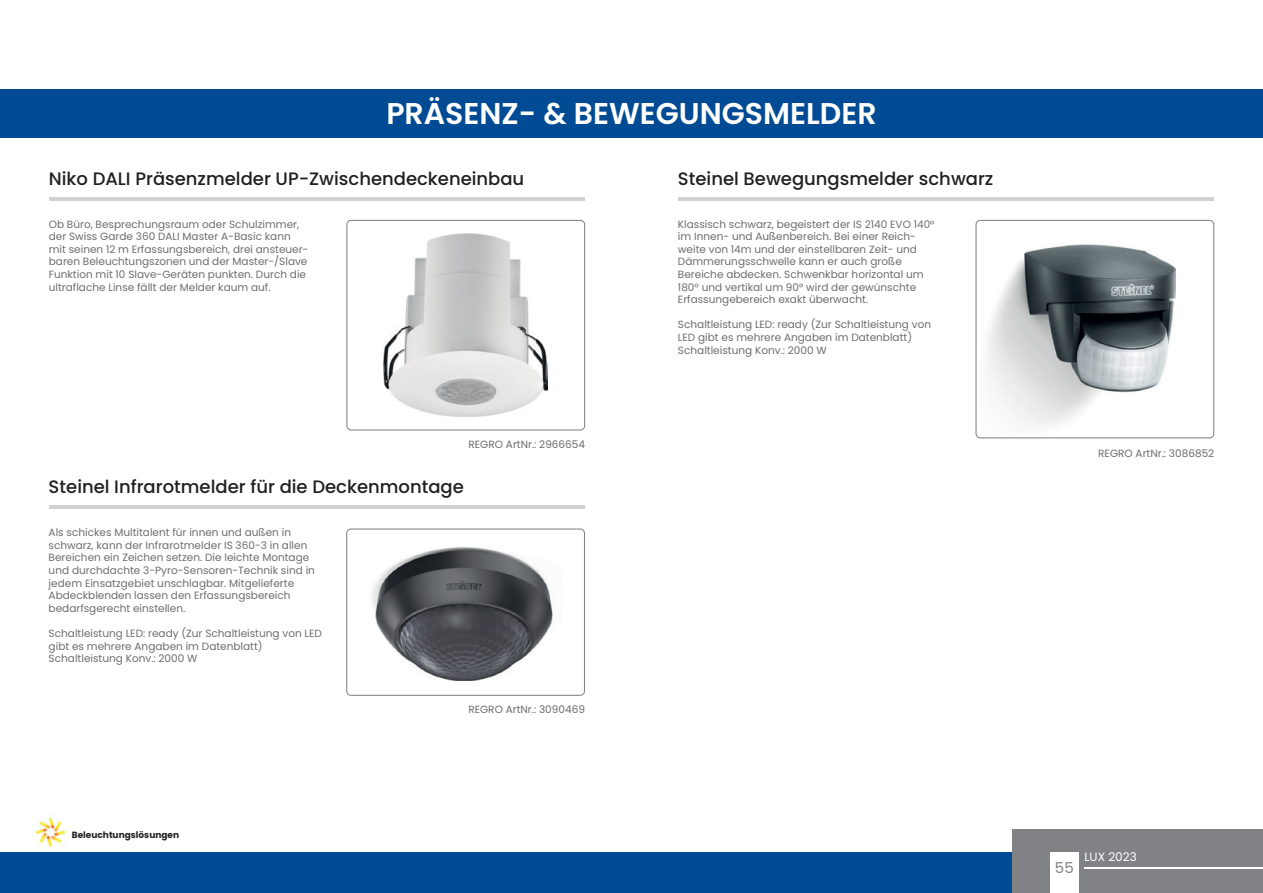
<style>
.page{position:relative;width:1263px;height:893px;background:#fff}
.page>*{position:absolute;margin:0;border:0;box-sizing:border-box;transform-origin:0 0}
.t1{font:600 30px "Poppins";color:#fff}
.t2{font:500 18px "Poppins";color:#231f20}
.t3{font:15px "Poppins";color:#808285}
.t4{font:12px "Poppins";color:#fff}
.t5{font:10.5px/12.6px "Poppins";color:#6c6d70}
.t6{font:700 9px "Poppins";color:#231f20}
</style>
<div class="page">
<div style="left:0;top:853px;width:1263px;height:40px;background:#014b94"></div>
<div style="left:1012px;top:829px;width:251px;height:64px;background:#808285"></div>
<hr style="left:1084px;top:867px;width:179px;height:2px;background:#fff">
<div style="left:1050px;top:853px;width:28px;height:40px;background:#fff"></div>
<img style="left:35px;top:817px;width:31px;height:30px">
<div style="left:0;top:89px;width:1263px;height:49px;background:#014b94"></div>
<hr style="left:50px;top:197px;width:535px;height:4px;background:#d1d2d4">
<svg style="left:346px;top:220px;width:239px;height:211px"></svg>
<hr style="left:49px;top:506px;width:536px;height:3px;background:#d1d2d4">
<svg style="left:346px;top:528px;width:239px;height:168px"></svg>
<hr style="left:679px;top:197px;width:535px;height:4px;background:#d1d2d4">
<svg style="left:975px;top:220px;width:239px;height:218px"></svg>
<img style="left:383px;top:234px;width:165px;height:182px">
<img style="left:979px;top:243px;width:196px;height:192px">
<img style="left:370px;top:546px;width:191px;height:134px">
<h1 class="t1" style="left:386px;top:96px;width:492px">PRÄSENZ- &amp; BEWEGUNGSMELDER</h1>
<h2 class="t2" style="left:49px;top:168px;width:477px">Niko DALI Präsenzmelder UP-Zwischendeckeneinbau</h2>
<p class="t5" style="left:49px;top:218px;width:261px">Ob Büro, Besprechungsraum oder Schulzimmer, der Swiss Garde 360 DALI Master A-Basic kann mit seinen 12 m Erfassungsbereich, drei ansteuer&shy;baren Beleuchtungszonen und der Master-/Slave Funktion mit 10 Slave-Geräten punkten. Durch die ultraflache Linse fällt der Melder kaum auf.</p>
<p class="t5" style="left:468px;top:438px;width:118px">REGRO ArtNr.: 2966654</p>
<h2 class="t2" style="left:49px;top:477px;width:417px">Steinel Infrarotmelder für die Deckenmontage</h2>
<p class="t5" style="left:49px;top:526px;width:268px">Als schickes Multitalent für innen und außen in schwarz, kann der Infrarotmelder IS 360-3 in allen Bereichen ein Zeichen setzen. Die leichte Montage und durchdachte 3-Pyro-Sensoren-Technik sind in jedem Einsatzgebiet unschlagbar. Mitgelieferte Abdeckblenden lassen den Erfassungsbereich bedarfsgerecht einstellen.</p>
<p class="t5" style="left:49px;top:627px;width:275px">Schaltleistung LED: ready (Zur Schaltleistung von LED gibt es mehrere Angaben im Datenblatt)<br>Schaltleistung Konv.: 2000 W</p>
<p class="t6" style="left:72px;top:830px;width:109px">Beleuchtungslösungen</p>
<p class="t5" style="left:468px;top:704px;width:118px">REGRO ArtNr.: 3090469</p>
<h2 class="t2" style="left:678px;top:168px;width:317px">Steinel Bewegungsmelder schwarz</h2>
<p class="t5" style="left:678px;top:218px;width:258px">Klassisch schwarz, begeistert der IS 2140 EVO 140° im Innen- und Außenbereich. Bei einer Reich&shy;weite von 14m und der einstellbaren Zeit- und Dämmerungsschwelle kann er auch große Bereiche abdecken. Schwenkbar horizontal um 180° und vertikal um 90° wird der gewünschte Erfassungebereich exakt überwacht.</p>
<p class="t5" style="left:678px;top:318px;width:255px">Schaltleistung LED: ready (Zur Schaltleistung von<br>LED gibt es mehrere Angaben im Datenblatt)<br>Schaltleistung Konv.: 2000 W</p>
<p class="t5" style="left:1098px;top:447px;width:118px">REGRO ArtNr.: 3086852</p>
<h3 class="t3" style="left:1055px;top:859px;width:20px">55</h3>
<p class="t4" style="left:1084px;top:850px;width:54px">LUX 2023</p>
</div>
